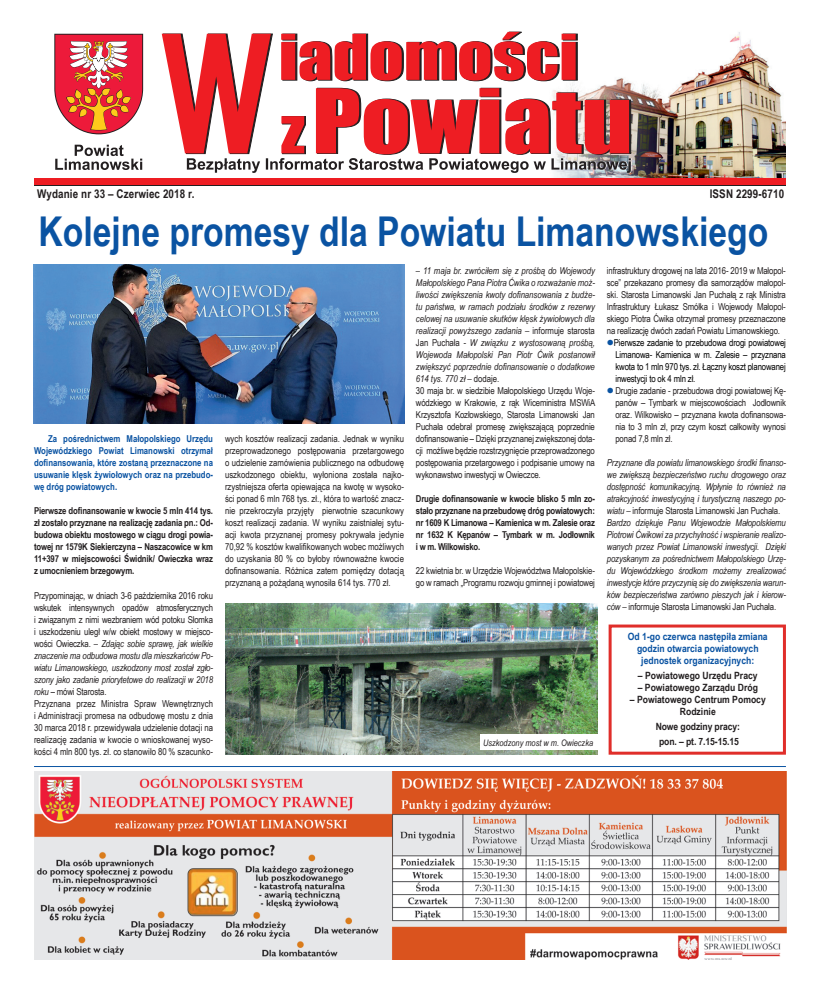
<style>
.page{position:relative;width:820px;height:993px;background:#fff}
.page>*{position:absolute;margin:0;border:0;box-sizing:border-box;transform-origin:0 0}
.t1{font:700 41px "Arial Narrow";color:#0a53a2}
.t2{font:700 12px "Arial Narrow";letter-spacing:.01em;color:#231f20}
.t3{font:700 10px/12px "Arial Narrow";color:#231f20;text-align:center;scale:1.05 1}
.t4{font:700 10px/12px "Arial Narrow";color:#0a53a2;text-align:center;scale:1.05 1}
.t5{font:9.5px/12px "Arial Narrow";letter-spacing:-.015em;color:#231f20}
.t6{font:italic 9.5px/12px "Arial Narrow";letter-spacing:-.015em;color:#231f20}
.t7{font:700 9.5px/12px "Arial Narrow";letter-spacing:-.02em;color:#231f20;text-align:justify}
.t8{font:700 9.5px/12px "Arial Narrow";color:#0a53a2;text-align:justify}
.t9{font:9.5px/12px "Arial Narrow";letter-spacing:-.015em;color:#000;text-align:justify}
.t10{font:italic 9px "Arial Narrow";color:#231f20}
.s1{font-style:italic}
.s2{color:#0a53a2}
.s3{font-style:normal}
</style>
<div class="page">
<svg style="left:54px;top:34px;width:89px;height:100px"></svg>
<img style="left:554px;top:32px;width:231px;height:146px">
<svg style="left:162px;top:31px;width:469px;height:142px"></svg>
<svg style="left:55px;top:145px;width:87px;height:25px"></svg>
<div style="left:34px;top:178px;width:751px;height:8px;background:#231f20"></div>
<div style="left:34px;top:178px;width:751px;height:7px;background:#ee1d23"></div>
<img style="left:34px;top:771px;width:751px;height:188px">
<hr style="left:34px;top:765px;width:751px;height:1px;background:#0a53a2">
<div style="left:608px;top:624px;width:177px;height:130px;background:#fff;border:3px solid #e02e2a"></div>
<img style="left:33px;top:264px;width:371px;height:159px">
<img style="left:225px;top:603px;width:372px;height:151px">
<div style="left:480px;top:734px;width:117px;height:15px;background:#fff"></div>
<p class="t2" style="left:37px;top:185px;width:159px">Wydanie nr 33 – Czerwiec 2018 r.</p>
<p class="t2" style="left:709px;top:185px;width:76px">ISSN 2299-6710</p>
<h1 class="t1" style="left:38px;top:200px;width:731px">Kolejne promesy dla Powiatu Limanowskiego</h1>
<p class="t8" style="left:34px;top:432px;width:180px;text-indent:14px">Za pośrednictwem Małopolskiego Urzędu Wojewódzkiego Powiat Limanowski otrzymał dofinansowania, które zostaną przeznaczone na usuwanie klęsk żywiołowych oraz na przebudo&shy;wę dróg powiatowych.</p>
<p class="t7" style="left:34px;top:504px;width:180px">Pierwsze dofinansowanie w kwocie 5 mln 414 tys. zł zostało przyznane na realizację zadania pn.: Od&shy;budowa obiektu mostowego w ciągu drogi powia&shy;towej nr 1579K Siekierczyna – Naszacowice w km 11+397 w miejscowości Świdnik/ Owieczka wraz z umocnieniem brzegowym.</p>
<p class="t5" style="left:34px;top:588px;width:180px">Przypominając, w dniach 3-6 października 2016 roku wskutek intensywnych opadów atmosferycznych i związanym z nimi wezbraniem wód potoku Słomka i uszkodzeniu uległ w/w obiekt mostowy w miejsco&shy;wości Owieczka. <span class="s1">– Zdając sobie sprawę, jak wielkie znaczenie ma odbudowa mostu dla mieszkańców Po&shy;wiatu Limanowskiego, uszkodzony most został zgło&shy;szony jako zadanie priorytetowe do realizacji w 2018 roku</span> – mówi Starosta.<br>Przyznana przez Ministra Spraw Wewnętrznych i Administracji promesa na odbudowę mostu z dnia 30 marca 2018 r. przewidywała udzielenie dotacji na realizację zadania w kwocie o wnioskowanej wyso&shy;kości 4 mln 800 tys. zł. co stanowiło 80 % szacunko-</p>
<p class="t5" style="left:225px;top:432px;width:180px;text-align:justify">wych kosztów realizacji zadania. Jednak w wyniku przeprowadzonego postępowania przetargowego o udzielenie zamówienia publicznego na odbudowę uszkodzonego obiektu, wyłoniona została najko&shy;rzystniejsza oferta opiewająca na kwotę w wysoko&shy;ści ponad 6 mln 768 tys. zł., która to wartość znacz&shy;nie przekroczyła przyjęty pierwotnie szacunkowy koszt realizacji zadania. W wyniku zaistniałej sytu&shy;acji kwota przyznanej promesy pokrywała jedynie 70,92 % kosztów kwalifikowanych wobec możliwych do uzyskania 80 % co byłoby równoważne kwocie dofinansowania. Różnica zatem pomiędzy dotacją przyznaną a pożądaną wynosiła 614 tys. 770 zł.</p>
<p class="t5" style="left:416px;top:264px;width:181px"><span class="s1">– 11 maja br. zwróciłem się z prośbą do Wojewody Małopolskiego Pana Piotra Ćwika o rozważanie moż&shy;liwości zwiększenia kwoty dofinansowania z budże&shy;tu państwa, w ramach podziału środków z rezerwy celowej na usuwanie skutków klęsk żywiołowych dla realizacji powyższego zadania –</span> informuje starosta Jan Puchała <span class="s1">- W związku z wystosowaną prośbą, Wojewoda Małopolski Pan Piotr Ćwik postanowił zwiększyć poprzednie dofinansowanie o dodatkowe 614 tys. 770 zł –</span> dodaje.<br>30 maja br. w siedzibie Małopolskiego Urzędu Woje&shy;wódzkiego w Krakowie, z rąk Wiceministra MSWiA Krzysztofa Kozłowskiego, Starosta Limanowski Jan Puchała odebrał promesę zwiększającą poprzednie dofinansowanie – Dzięki przyznanej zwiększonej dota&shy;cji możliwe będzie rozstrzygnięcie przeprowadzonego postępowania przetargowego i podpisanie umowy na wykonawstwo inwestycji w Owieczce.</p>
<p class="t7" style="left:416px;top:492px;width:180px">Drugie dofinansowanie w kwocie blisko 5 mln zo&shy;stało przyznane na przebudowę dróg powiatowych: nr 1609 K Limanowa – Kamienica w m. Zalesie oraz nr 1632 K Kępanów – Tymbark w m. Jodłownik i w m. Wilkowisko.</p>
<p class="t5" style="left:416px;top:564px;width:180px">22 kwietnia br. w Urzędzie Województwa Małopolskie&shy;go w ramach „Programu rozwoju gminnej i powiatowej</p>
<p class="t5" style="left:606px;top:264px;width:180px;text-align:justify">infrastruktury drogowej na lata 2016- 2019 w Małopol&shy;sce” przekazano promesy dla samorządów małopol&shy;ski. Starosta Limanowski Jan Puchałą z rąk Ministra Infrastruktury Łukasz Smółka i Wojewody Małopol&shy;skiego Piotra Ćwika otrzymał promesy przeznaczone na realizację dwóch zadań Powiatu Limanowskiego.</p>
<p class="t9" style="left:615px;top:336px;width:172px;text-indent:-9px"><span class="s2">●</span>Pierwsze zadanie to przebudowa drogi powiatowej Limanowa- Kamienica w m. Zalesie – przyznana kwota to 1 mln 970 tys. zł. Łączny koszt planowanej inwestycji to ok 4 mln zł.</p>
<p class="t5" style="left:615px;top:384px;width:172px;text-align:justify;text-indent:-9px"><span class="s2">●</span> Drugie zadanie - przebudowa drogi powiatowej Kę&shy;panów – Tymbark w miejscowościach Jodłownik oraz. Wilkowisko – przyznana kwota dofinansowa&shy;nia to 3 mln zł, przy czym koszt całkowity wynosi ponad 7,8 mln zł.</p>
<p class="t6" style="left:606px;top:456px;width:180px">Przyznane dla powiatu limanowskiego środki finanso&shy;we zwiększą bezpieczeństwo ruchu drogowego oraz dostępność komunikacyjną. Wpłynie to również na atrakcyjność inwestycyjną i turystyczną naszego po&shy;wiatu – <span class="s3">informuje Starosta Limanowski Jan Puchała.<br></span>Bardzo dziękuje Panu Wojewodzie Małopolskiemu Piotrowi Ćwikowi za przychylność i wspieranie realizo&shy;wanych przez Powiat Limanowski inwestycji. Dzięki pozyskanym za pośrednictwem Małopolskiego Urzę&shy;du Wojewódzkiego środkom możemy zrealizować inwestycje które przyczynią się do zwiększenia warun&shy;ków bezpieczeństwa zarówno pieszych jak i kierow&shy;ców – <span class="s3">informuje Starosta Limanowski Jan Puchała.</span></p>
<p class="t4" style="left:627px;top:630px;width:135px">Od 1-go czerwca następiła zmiana godzin otwarcia powiatowych jednostek organizacyjnych:</p>
<p class="t3" style="left:637px;top:669px;width:115px">– Powiatowego Urzędu Pracy</p>
<p class="t3" style="left:637px;top:681px;width:116px">– Powiatowego Zarządu Dróg</p>
<p class="t3" style="left:629px;top:693px;width:131px">– Powiatowego Centrum Pomocy<br>Rodzinie</p>
<p class="t3" style="left:655px;top:719px;width:82px">Nowe godziny pracy:</p>
<p class="t10" style="left:483px;top:736px;width:111px">Uszkodzony most w m. Owieczka</p>
<p class="t3" style="left:658px;top:734px;width:77px">pon. – pt. 7.15-15.15</p>
</div>
